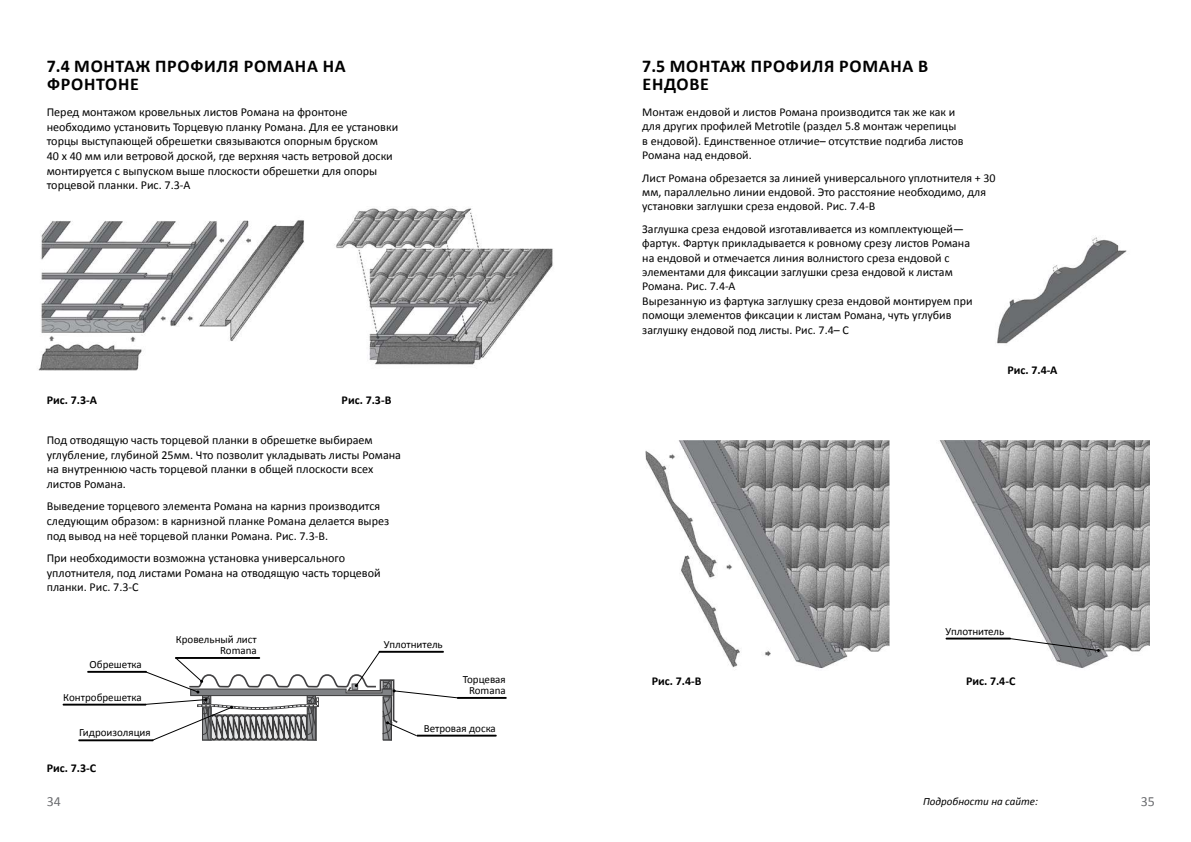
<style>
.page{position:relative;width:1191px;height:842px;background:#fff}
.page>*{position:absolute;margin:0;border:0;box-sizing:border-box;transform-origin:0 0}
.t1{font:700 18px/18.2px "Calibri";letter-spacing:.04em;color:#000}
.t2{font:14px "Calibri";color:#6d6e71}
.t3{font:12.1px/14.5px "Calibri";color:#000}
.t4{font:12px/14.4px "Calibri";color:#000}
.t5{font:700 12px "Calibri";color:#000}
.t6{font:11px/11px "Calibri";color:#000;text-align:right}
.t7{font:italic 11px "Calibri";color:#000}
</style>
<div class="page">
<img style="left:38px;top:220px;width:266px;height:151px">
<img style="left:334px;top:208px;width:219px;height:157px">
<hr style="left:78px;top:739px;width:76px;height:2px;background:#000">
<hr style="left:63px;top:704px;width:83px;height:2px;background:#000">
<hr style="left:87px;top:671px;width:60px;height:2px;background:#000">
<hr style="left:457px;top:697px;width:50px;height:2px;background:#000">
<hr style="left:416px;top:735px;width:81px;height:2px;background:#000">
<svg style="left:145px;top:651px;width:314px;height:90px"></svg>
<img style="left:645px;top:441px;width:244px;height:228px">
<img style="left:939px;top:440px;width:210px;height:228px">
<img style="left:997px;top:237px;width:130px;height:107px">
<svg style="left:1009px;top:638px;width:91px;height:14px"></svg>
<hr style="left:945px;top:638px;width:66px;height:1px;background:#000">
<h1 class="t1" style="left:47px;top:57px;width:300px">7.4 МОНТАЖ ПРОФИЛЯ РОМАНА НА<br>ФРОНТОНЕ</h1>
<p class="t3" style="left:47px;top:105px;width:353px">Перед монтажом кровельных листов Романа на фронтоне необходимо установить Торцевую планку Романа. Для ее установки торцы выступающей обрешетки связываются опорным бруском<br>40 x 40 мм или ветровой доской, где верхняя часть ветровой доски монтируется с выпуском выше плоскости обрешетки для опоры торцевой планки. Рис. 7.3-А</p>
<p class="t5" style="left:47px;top:392px;width:52px">Рис. 7.3-A</p>
<p class="t5" style="left:342px;top:392px;width:51px">Рис. 7.3-В</p>
<p class="t3" style="left:47px;top:433px;width:356px">Под отводящую часть торцевой планки в обрешетке выбираем углубление, глубиной 25мм. Что позволит укладывать листы Романа на внутреннюю часть торцевой планки в общей плоскости всех листов Романа.</p>
<p class="t3" style="left:47px;top:499px;width:344px">Выведение торцевого элемента Романа на карниз производится следующим образом: в карнизной планке Романа делается вырез под вывод на неё торцевой планки Романа. Рис. 7.3-В.</p>
<p class="t3" style="left:47px;top:551px;width:335px">При необходимости возможна установка универсального уплотнителя, под листами Романа на отводящую часть торцевой планки. Рис. 7.3-С</p>
<p class="t6" style="left:90px;top:659px;width:54px">Обрешетка</p>
<p class="t6" style="left:63px;top:692px;width:80px">Контробрешетка</p>
<p class="t6" style="left:79px;top:727px;width:73px">Гидроизоляция</p>
<p class="t5" style="left:47px;top:760px;width:51px">Рис. 7.3-С</p>
<p class="t6" style="left:176px;top:634px;width:83px">Кровельный лист<br>Romana</p>
<p class="t6" style="left:384px;top:639px;width:60px">Уплотнитель</p>
<p class="t6" style="left:463px;top:673px;width:45px;text-align:center">Торцевая<br>Romana</p>
<p class="t6" style="left:424px;top:722px;width:74px">Ветровая доска</p>
<h1 class="t1" style="left:642px;top:57px;width:287px">7.5 МОНТАЖ ПРОФИЛЯ РОМАНА В<br>ЕНДОВЕ</h1>
<p class="t4" style="left:642px;top:105px;width:323px">Монтаж ендовой и листов Романа производится так же как и для других профилей Metrotile (раздел 5.8 монтаж черепицы в ендовой). Единственное отличие– отсутствие подгиба листов Романа над ендовой.</p>
<p class="t4" style="left:642px;top:170px;width:355px">Лист Романа обрезается за линией универсального уплотнителя + 30 мм, параллельно линии ендовой. Это расстояние необходимо, для установки заглушки среза ендовой. Рис. 7.4-В</p>
<p class="t4" style="left:642px;top:222px;width:332px">Заглушка среза ендовой изготавливается из комплектующей— фартук. Фартук прикладывается к ровному срезу листов Романа на ендовой и отмечается линия волнистого среза ендовой с элементами для фиксации заглушки среза ендовой к листам Романа. Рис. 7.4-А<br>Вырезанную из фартука заглушку среза ендовой монтируем при помощи элементов фиксации к листам Романа, чуть углубив заглушку ендовой под листы. Рис. 7.4– С</p>
<p class="t5" style="left:1007px;top:362px;width:52px">Рис. 7.4-А</p>
<p class="t6" style="left:945px;top:626px;width:60px">Уплотнитель</p>
<p class="t5" style="left:652px;top:674px;width:51px">Рис. 7.4-В</p>
<p class="t5" style="left:966px;top:674px;width:51px">Рис. 7.4-С</p>
<p class="t2" style="left:47px;top:792px;width:16px">34</p>
<p class="t7" style="left:923px;top:794px;width:117px">Подробности на сайте:</p>
<p class="t2" style="left:1140px;top:792px;width:16px">35</p>
</div>
